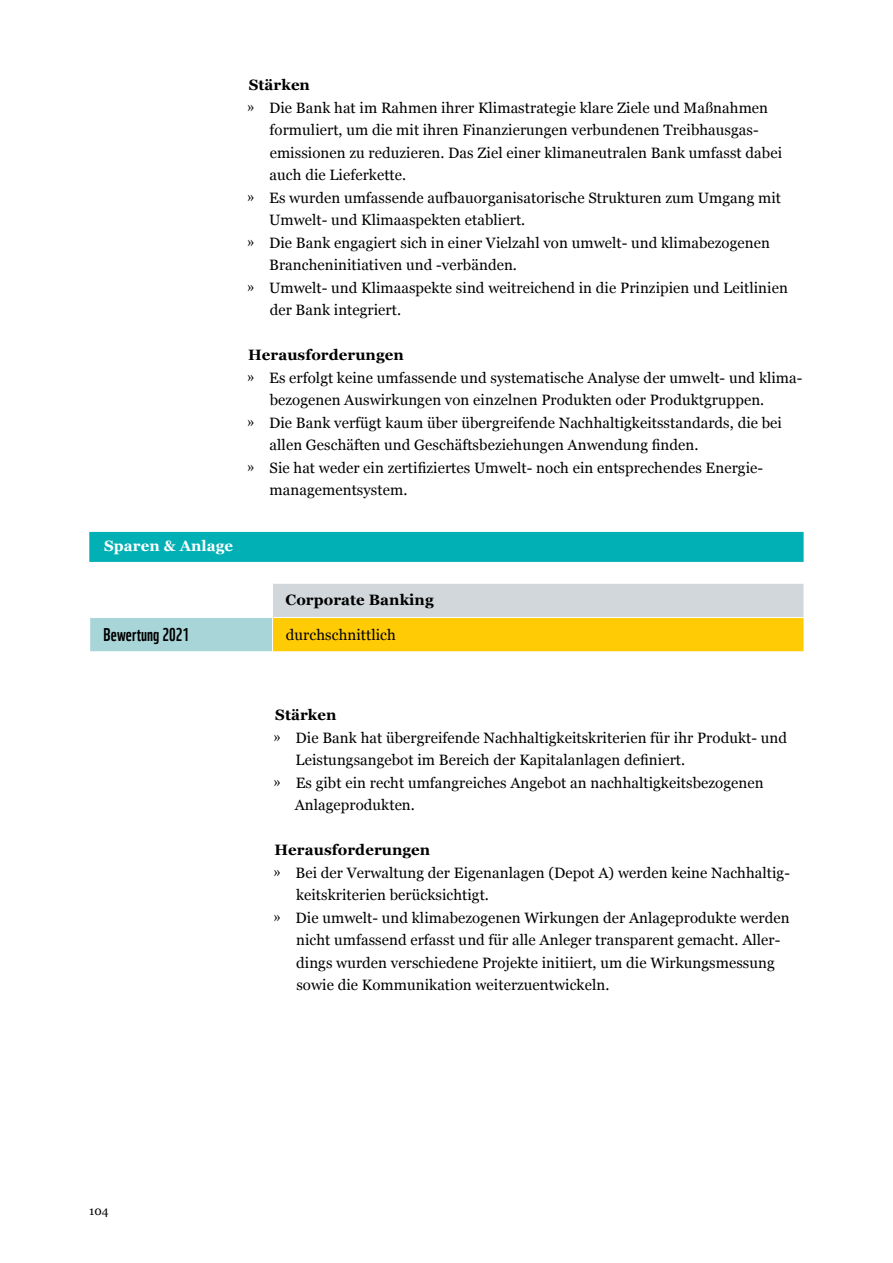
<style>
.page{position:relative;width:893px;height:1263px;background:#fff}
.page>*{position:absolute;margin:0;border:0;box-sizing:border-box;transform-origin:0 0}
.t1{font:18px "WWF";letter-spacing:.005em;color:#000}
.Normal_Tab{font:15px/22.5px "Georgia";letter-spacing:.005em;color:#000}
.Fließ_10_15{font:700 15px "Georgia";letter-spacing:.005em;color:#000}
.Normal_Tab-2{font:700 15px "Georgia";letter-spacing:.005em;color:#000}
.Head_sparen_anlage{font:700 15px "Georgia";letter-spacing:.005em;color:#fff}
.t2{font:12px "Georgia";color:#000}
.s1{font-family:"Adobe Garamond Pro";font-size:19.5px}
</style>
<div class="page">
<div style="left:89px;top:532px;width:715px;height:30px;background:#00b0b5"></div>
<div style="left:273px;top:583px;width:531px;height:34px;background:#d1d7db"></div>
<div style="left:90px;top:617px;width:183px;height:35px;background:#a8d6d8"></div>
<div style="left:273px;top:617px;width:531px;height:35px;background:#ffcb05"></div>
<hr style="left:273px;top:583px;width:531px;height:1px;background:#fff">
<hr style="left:89px;top:651px;width:184px;height:1px;background:#fff">
<hr style="left:273px;top:651px;width:531px;height:1px;background:#fff">
<hr style="left:89px;top:617px;width:184px;height:1px;background:#fff">
<hr style="left:273px;top:617px;width:531px;height:1px;background:#fff">
<hr style="left:272px;top:618px;width:1px;height:33px;background:#fff">
<p class="Fließ_10_15" style="left:249px;top:74px;width:63px">Stärken</p>
<p class="Normal_Tab" style="left:270px;top:95px;width:514px;text-indent:-23px"><span class="s1">»</span> Die Bank hat im Rahmen ihrer Klimastrategie klare Ziele und Maßnahmen formuliert, um die mit ihren Finanzierungen verbundenen Treibhausgas&shy;emissionen zu reduzieren. Das Ziel einer klimaneutralen Bank umfasst dabei auch die Lieferkette.</p>
<p class="Normal_Tab" style="left:269px;top:185px;width:514px;text-indent:-22px"><span class="s1">»</span> Es wurden umfassende aufbauorganisatorische Strukturen zum Umgang mit<br>Umwelt- und Klimaaspekten etabliert.</p>
<p class="Normal_Tab" style="left:269px;top:230px;width:502px;text-indent:-22px"><span class="s1">»</span> Die Bank engagiert sich in einer Vielzahl von umwelt- und klimabezogenen<br>Brancheninitiativen und -verbänden.</p>
<p class="Normal_Tab" style="left:270px;top:275px;width:520px;text-indent:-23px"><span class="s1">»</span> Umwelt- und Klimaaspekte sind weitreichend in die Prinzipien und Leitlinien der Bank integriert.</p>
<p class="Fließ_10_15" style="left:248px;top:344px;width:157px">Herausforderungen</p>
<p class="Normal_Tab" style="left:270px;top:365px;width:534px;text-indent:-23px"><span class="s1">»</span> Es erfolgt keine umfassende und systematische Analyse der umwelt- und klima&shy;bezogenen Auswirkungen von einzelnen Produkten oder Produktgruppen.</p>
<p class="Normal_Tab" style="left:270px;top:410px;width:514px;text-indent:-23px"><span class="s1">»</span> Die Bank verfügt kaum über übergreifende Nachhaltigkeitsstandards, die bei allen Geschäften und Geschäftsbeziehungen Anwendung finden.</p>
<p class="Normal_Tab" style="left:270px;top:455px;width:495px;text-indent:-22px"><span class="s1">»</span> Sie hat weder ein zertifiziertes Umwelt- noch ein entsprechendes Energie&shy;managementsystem.</p>
<p class="Head_sparen_anlage" style="left:104px;top:535px;width:130px">Sparen &amp; Anlage</p>
<p class="Normal_Tab-2" style="left:286px;top:589px;width:150px">Corporate Banking</p>
<p class="t1" style="left:104px;top:621px;width:87px">Bewertung 2021</p>
<p class="Normal_Tab" style="left:286px;top:622px;width:111px">durchschnittlich</p>
<p class="t2" style="left:89px;top:1202px;width:21px">104</p>
<p class="Fließ_10_15" style="left:275px;top:704px;width:63px">Stärken</p>
<p class="Normal_Tab" style="left:296px;top:725px;width:493px;text-indent:-22px"><span class="s1">»</span> Die Bank hat übergreifende Nachhaltigkeitskriterien für ihr Produkt- und<br>Leistungsangebot im Bereich der Kapitalanlagen definiert.</p>
<p class="Normal_Tab" style="left:295px;top:770px;width:470px;text-indent:-21px"><span class="s1">»</span> Es gibt ein recht umfangreiches Angebot an nachhaltigkeitsbezogenen<br>Anlageprodukten.</p>
<p class="Fließ_10_15" style="left:275px;top:839px;width:157px">Herausforderungen</p>
<p class="Normal_Tab" style="left:296px;top:860px;width:495px;text-indent:-22px"><span class="s1">»</span> Bei der Verwaltung der Eigenanlagen (Depot A) werden keine Nachhaltig&shy;keitskriterien berücksichtigt.</p>
<p class="Normal_Tab" style="left:296px;top:905px;width:495px;text-indent:-22px"><span class="s1">»</span> Die umwelt- und klimabezogenen Wirkungen der Anlageprodukte werden nicht umfassend erfasst und für alle Anleger transparent gemacht. Aller&shy;dings wurden verschiedene Projekte initiiert, um die Wirkungsmessung sowie die Kommunikation weiterzuentwickeln.</p>
</div>
